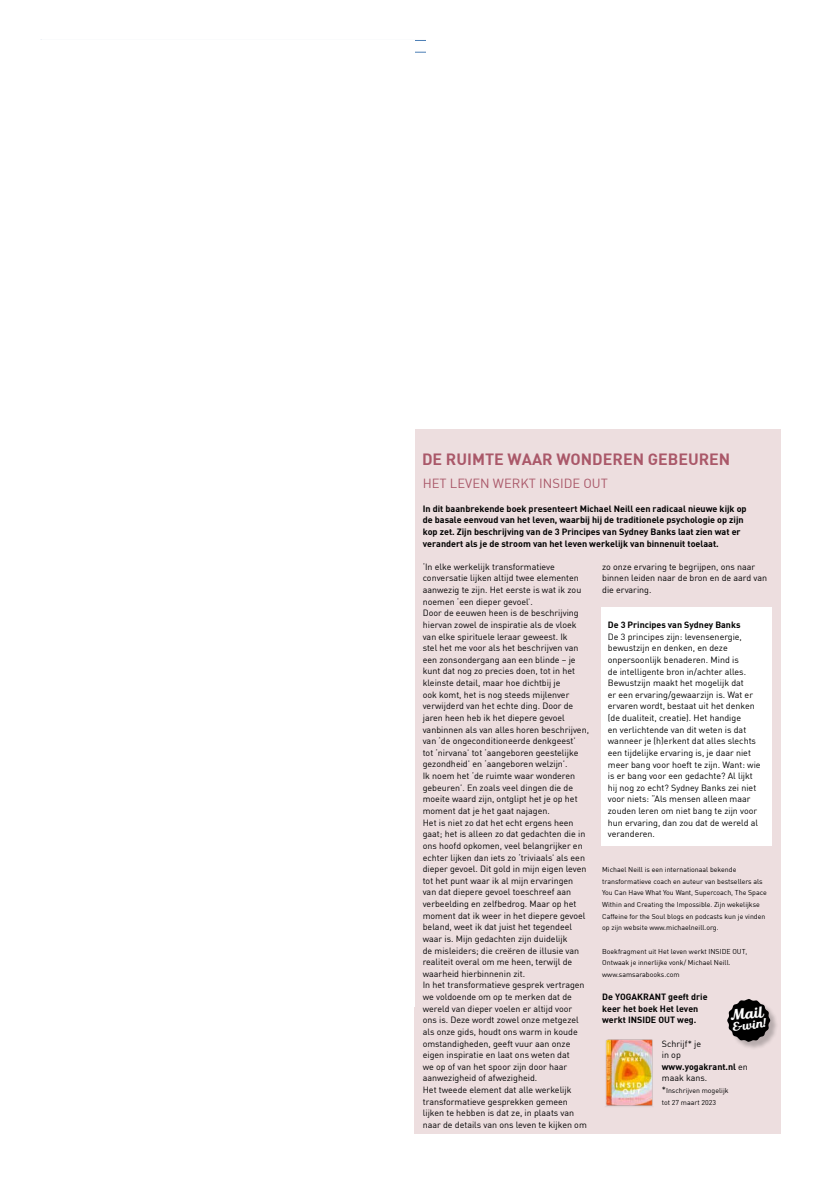
<style>
.page{position:relative;width:820px;height:1177px;background:#fff}
.page>*{position:absolute;margin:0;border:0;box-sizing:border-box;transform-origin:0 0}
.t1{font:16px "DIN Bold";color:#aa5869}
.t2{font:700 15px "TT Polls Script";color:#fff}
.t3{font:13px "DIN";color:#aa5869}
.t4{font:700 12.3px "TT Polls Script";color:#fff}
.t5{font:9px/11.6px "DIN Bold";color:#000}
.t6{font:8.9px/11.6px "DIN";color:#000}
.t7{font:8.9px/11.6px "DIN Bold";color:#000}
.t8{font:7px/11.6px "DIN";color:#000}
.s1{font-family:"DIN"}
.s2{font-size:8.9px}
</style>
<div class="page">
<div style="left:414px;top:429px;width:366px;height:704px;background:#eddedf"></div>
<div style="left:601px;top:607px;width:170px;height:238px;background:#fff"></div>
<img style="left:605px;top:1039px;width:48px;height:68px">
<div style="left:728px;top:1000px;width:51px;height:50px;background:#000;opacity:.23"></div>
<svg style="left:727px;top:999px;width:42px;height:42px"></svg>
<h1 class="t1" style="left:422px;top:449px;width:310px">DE RUIMTE WAAR WONDEREN GEBEUREN</h1>
<h3 class="t3" style="left:422px;top:475px;width:187px">HET LEVEN WERKT INSIDE OUT</h3>
<p class="t5" style="left:422px;top:502px;width:325px">In dit baanbrekende boek presenteert Michael Neill een radicaal nieuwe kijk op de basale eenvoud van het leven, waarbij hij de traditionele psychologie op zijn kop zet. Zijn beschrijving van de 3 Principes van Sydney Banks laat zien wat er verandert als je de stroom van het leven werkelijk van binnenuit toelaat.</p>
<p class="t6" style="left:422px;top:560px;width:168px">‘In elke werkelijk transformatieve conversatie lijken altijd twee elementen aanwezig te zijn. Het eerste is wat ik zou noemen ‘een dieper gevoel’.<br>Door de eeuwen heen is de beschrijving hiervan zowel de inspiratie als de vloek van elke spirituele leraar geweest. Ik<br>stel het me voor als het beschrijven van een zonsondergang aan een blinde – je kunt dat nog zo precies doen, tot in het kleinste detail, maar hoe dichtbij je<br>ook komt, het is nog steeds mijlenver verwijderd van het echte ding. Door de jaren heen heb ik het diepere gevoel vanbinnen als van alles horen beschrijven, van ‘de ongeconditioneerde denkgeest’<br>tot ‘nirvana’ tot ‘aangeboren geestelijke gezondheid’ en ‘aangeboren welzijn’.<br>Ik noem het ‘de ruimte waar wonderen gebeuren’. En zoals veel dingen die de moeite waard zijn, ontglipt het je op het moment dat je het gaat najagen.<br>Het is niet zo dat het echt ergens heen gaat; het is alleen zo dat gedachten die in ons hoofd opkomen, veel belangrijker en echter lijken dan iets zo ‘triviaals’ als een dieper gevoel. Dit gold in mijn eigen leven tot het punt waar ik al mijn ervaringen van dat diepere gevoel toeschreef aan verbeelding en zelfbedrog. Maar op het moment dat ik weer in het diepere gevoel beland, weet ik dat juist het tegendeel waar is. Mijn gedachten zijn duidelijk<br>de misleiders; die creëren de illusie van realiteit overal om me heen, terwijl de waarheid hierbinnenin zit.<br>In het transformatieve gesprek vertragen we voldoende om op te merken dat de wereld van dieper voelen er altijd voor<br>ons is. Deze wordt zowel onze metgezel als onze gids, houdt ons warm in koude omstandigheden, geeft vuur aan onze eigen inspiratie en laat ons weten dat<br>we op of van het spoor zijn door haar aanwezigheid of afwezigheid.<br>Het tweede element dat alle werkelijk transformatieve gesprekken gemeen lijken te hebben is dat ze, in plaats van naar de details van ons leven te kijken om</p>
<p class="t6" style="left:602px;top:560px;width:166px">zo onze ervaring te begrijpen, ons naar binnen leiden naar de bron en de aard van die ervaring.</p>
<p class="t7" style="left:607px;top:618px;width:134px">De 3 Principes van Sydney Banks</p>
<p class="t6" style="left:607px;top:630px;width:154px">De 3 principes zijn: levensenergie, bewustzijn en denken, en deze onpersoonlijk benaderen. Mind is<br>de intelligente bron in/achter alles.<br>Bewustzijn maakt het mogelijk dat<br>er een ervaring/gewaarzijn is. Wat er ervaren wordt, bestaat uit het denken (de dualiteit, creatie). Het handige<br>en verlichtende van dit weten is dat wanneer je (h)erkent dat alles slechts een tijdelijke ervaring is, je daar niet meer bang voor hoeft te zijn. Want: wie is er bang voor een gedachte? Al lijkt hij nog zo echt? Sydney Banks zei niet voor niets: “Als mensen alleen maar zouden leren om niet bang te zijn voor hun ervaring, dan zou dat de wereld al veranderen.</p>
<p class="t8" style="left:602px;top:863px;width:166px">Michael Neill is een internationaal bekende transformatieve coach en auteur van bestsellers als You Can Have What You Want, Supercoach, The Space Within and Creating the Impossible. Zijn wekelijkse Caffeine for the Soul blogs en podcasts kun je vinden op zijn website www.michaelneill.org.</p>
<p class="t8" style="left:602px;top:945px;width:147px">Boekfragment uit Het leven werkt INSIDE OUT,<br>Ontwaak je innerlijke vonk/ Michael Neill. www.samsarabooks.com</p>
<p class="t7" style="left:602px;top:990px;width:107px">De YOGAKRANT geeft drie keer het boek Het leven werkt INSIDE OUT weg.</p>
<p class="t6" style="left:661px;top:1037px;width:41px">Schrijf* je in op</p>
<p class="t7" style="left:661px;top:1060px;width:88px">www.yogakrant.nl <span class="s1">en</span></p>
<p class="t6" style="left:661px;top:1072px;width:47px">maak kans.</p>
<p class="t8" style="left:661px;top:1084px;width:68px"><span class="s2">*</span>Inschrijven mogelijk tot 27 maart 2023</p>
<h2 class="t2" style="left:730px;top:1005px;width:32px;rotate:-6deg">Mail</h2>
<h3 class="t4" style="left:731px;top:1018px;width:36px;rotate:-6deg">&amp;win!</h3>
</div>
